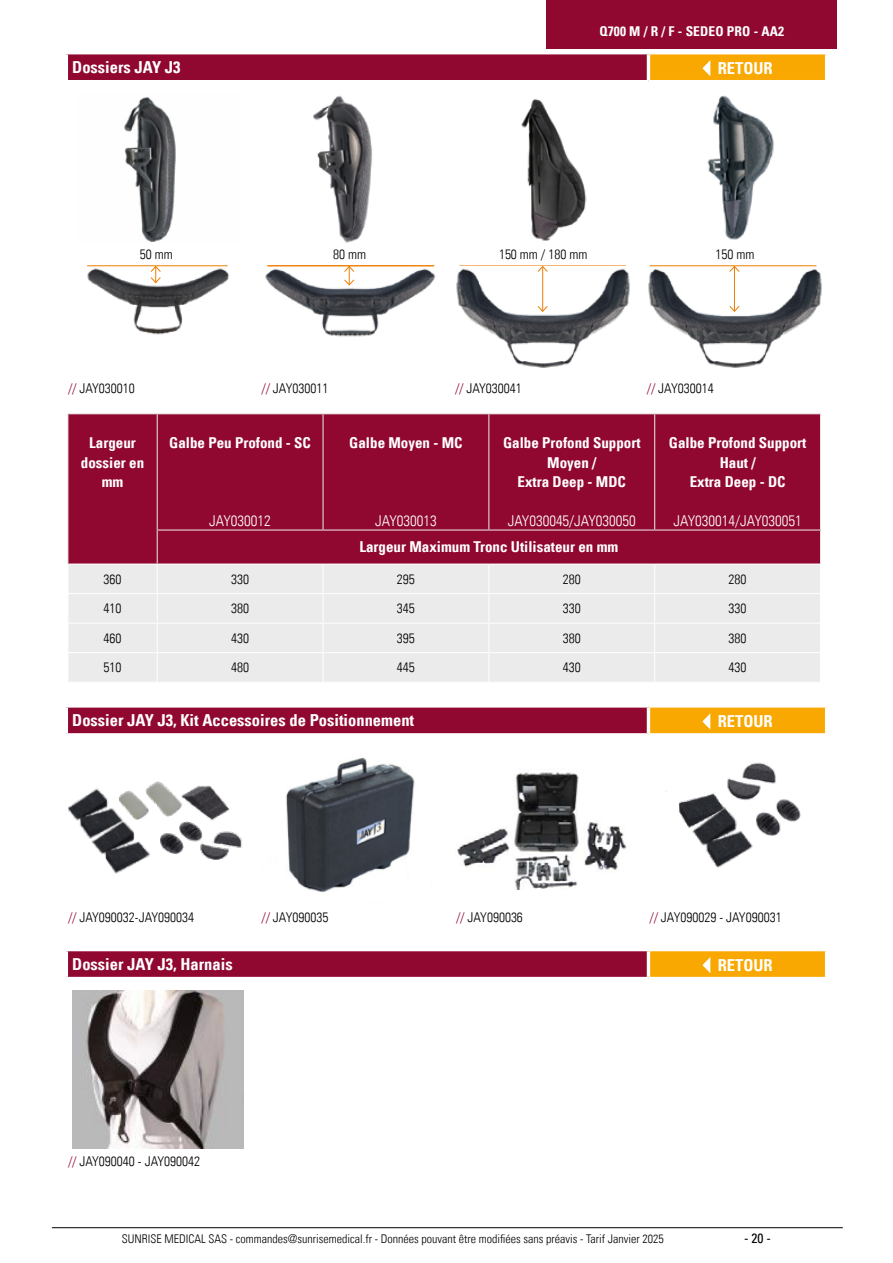
<style>
.page{position:relative;width:893px;height:1263px;background:#fff}
.page>*{position:absolute;margin:0;border:0;box-sizing:border-box;transform-origin:0 0}
.t1{font:16.5px "Univers Com 67 Bold Cond";color:#fff}
.t2{font:15px/19.5px "Univers Com 67 Bold Cond";color:#fff;text-align:center}
.t3{font:15px "Univers Com 47 Light Cond";color:#fff}
.t4{font:13.5px "Univers Com 47 Light Cond";color:#000}
.t5{font:13.5px "Univers Com 67 Bold Cond";letter-spacing:.01em;color:#fff}
.t6{font:condensed 13.5px "Univers Com 57";color:#000}
.t7{font:12px "Univers Com 47 Light Cond";color:#000}
.s1{color:#900730}
</style>
<div class="page">
<img style="left:313px;top:95px;width:59px;height:147px">
<img style="left:124px;top:96px;width:52px;height:146px">
<img style="left:87px;top:265px;width:142px;height:70px">
<svg style="left:150px;top:266px;width:11px;height:17px"></svg>
<hr style="left:87px;top:265px;width:140px;height:1px;background:#ef7d00">
<img style="left:265px;top:265px;width:171px;height:72px">
<svg style="left:344px;top:266px;width:11px;height:20px"></svg>
<div style="left:66px;top:53px;width:582px;height:29px;background:#900730"></div>
<div style="left:648px;top:53px;width:179px;height:29px;background:#f8a800"></div>
<hr style="left:648px;top:51px;width:180px;height:3px;background:#fff">
<hr style="left:825px;top:54px;width:3px;height:26px;background:#fff">
<hr style="left:648px;top:80px;width:180px;height:3px;background:#fff">
<hr style="left:65px;top:51px;width:583px;height:3px;background:#fff">
<hr style="left:65px;top:54px;width:3px;height:26px;background:#fff">
<hr style="left:647px;top:54px;width:3px;height:26px;background:#fff">
<hr style="left:65px;top:80px;width:583px;height:3px;background:#fff">
<svg style="left:702px;top:60px;width:8px;height:16px"></svg>
<img style="left:727px;top:762px;width:49px;height:38px">
<img style="left:693px;top:809px;width:60px;height:59px">
<img style="left:665px;top:791px;width:62px;height:42px">
<img style="left:754px;top:797px;width:47px;height:39px">
<img style="left:93px;top:826px;width:58px;height:48px">
<img style="left:160px;top:824px;width:40px;height:30px">
<img style="left:180px;top:785px;width:50px;height:39px">
<img style="left:68px;top:788px;width:59px;height:56px">
<img style="left:154px;top:781px;width:36px;height:42px">
<img style="left:116px;top:783px;width:39px;height:43px">
<img style="left:198px;top:828px;width:44px;height:32px">
<img style="left:457px;top:772px;width:170px;height:117px">
<img style="left:286px;top:757px;width:129px;height:135px">
<div style="left:66px;top:706px;width:582px;height:29px;background:#900730"></div>
<div style="left:648px;top:706px;width:179px;height:29px;background:#f8a800"></div>
<svg style="left:648px;top:706px;width:179px;height:2px"></svg>
<hr style="left:825px;top:708px;width:3px;height:25px;background:#fff">
<hr style="left:648px;top:733px;width:180px;height:3px;background:#fff">
<svg style="left:66px;top:706px;width:582px;height:2px"></svg>
<hr style="left:65px;top:708px;width:3px;height:25px;background:#fff">
<hr style="left:647px;top:708px;width:3px;height:25px;background:#fff">
<hr style="left:65px;top:733px;width:583px;height:3px;background:#fff">
<svg style="left:702px;top:714px;width:8px;height:15px"></svg>
<img style="left:72px;top:991px;width:172px;height:157px">
<div style="left:66px;top:949px;width:582px;height:29px;background:#900730"></div>
<div style="left:648px;top:949px;width:179px;height:29px;background:#f8a800"></div>
<hr style="left:648px;top:948px;width:180px;height:3px;background:#fff">
<hr style="left:825px;top:951px;width:3px;height:26px;background:#fff">
<hr style="left:648px;top:977px;width:180px;height:3px;background:#fff">
<hr style="left:65px;top:948px;width:583px;height:3px;background:#fff">
<hr style="left:65px;top:951px;width:3px;height:26px;background:#fff">
<hr style="left:647px;top:951px;width:3px;height:26px;background:#fff">
<hr style="left:65px;top:977px;width:583px;height:3px;background:#fff">
<svg style="left:702px;top:957px;width:8px;height:16px"></svg>
<img style="left:707px;top:95px;width:67px;height:145px">
<img style="left:648px;top:265px;width:174px;height:103px">
<hr style="left:734px;top:266px;width:1px;height:45px;background:#ef7d00">
<svg style="left:729px;top:305px;width:11px;height:7px"></svg>
<svg style="left:729px;top:266px;width:11px;height:6px"></svg>
<hr style="left:650px;top:265px;width:166px;height:1px;background:#ef7d00">
<hr style="left:267px;top:265px;width:167px;height:1px;background:#ef7d00">
<img style="left:456px;top:268px;width:174px;height:100px">
<hr style="left:542px;top:266px;width:1px;height:45px;background:#ef7d00">
<svg style="left:537px;top:305px;width:11px;height:7px"></svg>
<svg style="left:537px;top:266px;width:11px;height:6px"></svg>
<img style="left:521px;top:99px;width:66px;height:142px">
<div style="left:68px;top:414px;width:752px;height:149px;background:#900730"></div>
<div style="left:68px;top:565px;width:752px;height:117px;background:#ebebeb"></div>
<hr style="left:67px;top:413px;width:90px;height:1px;background:#ededed">
<hr style="left:67px;top:414px;width:1px;height:116px;background:#ededed">
<hr style="left:67px;top:530px;width:1px;height:33px;background:#ededed">
<hr style="left:157px;top:413px;width:166px;height:1px;background:#ededed">
<hr style="left:157px;top:414px;width:1px;height:115px;background:#ededed">
<hr style="left:323px;top:413px;width:166px;height:1px;background:#ededed">
<hr style="left:323px;top:414px;width:1px;height:115px;background:#ededed">
<hr style="left:489px;top:413px;width:166px;height:1px;background:#ededed">
<hr style="left:488px;top:414px;width:1px;height:115px;background:#ededed">
<hr style="left:655px;top:413px;width:166px;height:1px;background:#ededed">
<hr style="left:654px;top:414px;width:1px;height:115px;background:#ededed">
<hr style="left:820px;top:414px;width:1px;height:115px;background:#ededed">
<hr style="left:157px;top:529px;width:166px;height:1px;background:#ededed">
<hr style="left:157px;top:530px;width:1px;height:33px;background:#ededed">
<hr style="left:323px;top:529px;width:166px;height:1px;background:#ededed">
<hr style="left:489px;top:529px;width:166px;height:1px;background:#ededed">
<hr style="left:655px;top:529px;width:166px;height:1px;background:#ededed">
<hr style="left:820px;top:530px;width:1px;height:33px;background:#ededed">
<hr style="left:67px;top:593px;width:90px;height:1px;background:#fff">
<hr style="left:157px;top:593px;width:166px;height:1px;background:#fff">
<hr style="left:323px;top:593px;width:166px;height:1px;background:#fff">
<hr style="left:489px;top:593px;width:166px;height:1px;background:#fff">
<hr style="left:655px;top:593px;width:166px;height:1px;background:#fff">
<hr style="left:67px;top:623px;width:90px;height:1px;background:#fff">
<hr style="left:157px;top:623px;width:166px;height:1px;background:#fff">
<hr style="left:323px;top:623px;width:166px;height:1px;background:#fff">
<hr style="left:489px;top:623px;width:166px;height:1px;background:#fff">
<hr style="left:655px;top:623px;width:166px;height:1px;background:#fff">
<hr style="left:67px;top:652px;width:90px;height:1px;background:#fff">
<hr style="left:157px;top:652px;width:166px;height:1px;background:#fff">
<svg style="left:157px;top:565px;width:1px;height:117px"></svg>
<hr style="left:323px;top:652px;width:166px;height:1px;background:#fff">
<svg style="left:323px;top:565px;width:1px;height:117px"></svg>
<hr style="left:489px;top:652px;width:166px;height:1px;background:#fff">
<svg style="left:488px;top:565px;width:1px;height:117px"></svg>
<hr style="left:655px;top:652px;width:166px;height:1px;background:#fff">
<svg style="left:654px;top:565px;width:1px;height:117px"></svg>
<div style="left:546px;top:0;width:291px;height:48px;background:#900730"></div>
<hr style="left:52px;top:1227px;width:791px;height:1px;background:#000">
<p class="t5" style="left:599px;top:23px;width:186px">Q700 M / R / F - SEDEO PRO - AA2</p>
<p class="t1" style="left:72px;top:57px;width:110px">Dossiers JAY J3</p>
<p class="t1" style="left:718px;top:58px;width:57px">RETOUR</p>
<p class="t4" style="left:140px;top:246px;width:34px">50 mm</p>
<p class="t4" style="left:333px;top:246px;width:34px">80 mm</p>
<p class="t4" style="left:68px;top:380px;width:68px"><span class="s1">//</span> JAY030010</p>
<p class="t4" style="left:261px;top:380px;width:68px"><span class="s1">//</span> JAY030011</p>
<p class="t4" style="left:499px;top:246px;width:90px">150 mm / 180 mm</p>
<p class="t4" style="left:455px;top:381px;width:68px"><span class="s1">//</span> JAY030041</p>
<p class="t4" style="left:715px;top:246px;width:40px">150 mm</p>
<p class="t4" style="left:647px;top:381px;width:68px"><span class="s1">//</span> JAY030014</p>
<p class="t2" style="left:81px;top:433px;width:65px">Largeur dossier en mm</p>
<p class="t2" style="left:169px;top:433px;width:143px">Galbe Peu Profond - SC</p>
<p class="t3" style="left:209px;top:512px;width:63px">JAY030012</p>
<p class="t2" style="left:349px;top:433px;width:115px">Galbe Moyen - MC</p>
<p class="t3" style="left:375px;top:512px;width:63px">JAY030013</p>
<p class="t2" style="left:503px;top:433px;width:139px">Galbe Profond Support<br>Moyen /<br>Extra Deep - MDC</p>
<p class="t3" style="left:508px;top:512px;width:130px">JAY030045/JAY030050</p>
<p class="t2" style="left:359px;top:537px;width:260px">Largeur Maximum Tronc Utilisateur en mm</p>
<p class="t2" style="left:669px;top:433px;width:139px">Galbe Profond Support<br>Haut /<br>Extra Deep - DC</p>
<p class="t3" style="left:673px;top:512px;width:130px">JAY030014/JAY030051</p>
<p class="t4" style="left:104px;top:571px;width:19px">360</p>
<p class="t4" style="left:231px;top:571px;width:19px">330</p>
<p class="t4" style="left:397px;top:571px;width:19px">295</p>
<p class="t4" style="left:563px;top:571px;width:19px">280</p>
<p class="t4" style="left:729px;top:571px;width:19px">280</p>
<p class="t4" style="left:104px;top:600px;width:19px">410</p>
<p class="t4" style="left:231px;top:600px;width:19px">380</p>
<p class="t4" style="left:397px;top:600px;width:19px">345</p>
<p class="t4" style="left:563px;top:600px;width:19px">330</p>
<p class="t4" style="left:729px;top:600px;width:19px">330</p>
<p class="t4" style="left:104px;top:630px;width:19px">460</p>
<p class="t4" style="left:231px;top:630px;width:19px">430</p>
<p class="t4" style="left:397px;top:630px;width:19px">395</p>
<p class="t4" style="left:563px;top:630px;width:19px">380</p>
<p class="t4" style="left:729px;top:630px;width:19px">380</p>
<p class="t4" style="left:104px;top:659px;width:19px">510</p>
<p class="t4" style="left:231px;top:659px;width:19px">480</p>
<p class="t4" style="left:397px;top:659px;width:19px">445</p>
<p class="t4" style="left:563px;top:659px;width:19px">430</p>
<p class="t4" style="left:729px;top:659px;width:19px">430</p>
<p class="t1" style="left:72px;top:710px;width:343px">Dossier JAY J3, Kit Accessoires de Positionnement</p>
<p class="t1" style="left:718px;top:711px;width:57px">RETOUR</p>
<p class="t4" style="left:68px;top:909px;width:128px"><span class="s1">//</span> JAY090032-JAY090034</p>
<p class="t4" style="left:261px;top:909px;width:68px"><span class="s1">//</span> JAY090035</p>
<p class="t4" style="left:456px;top:909px;width:68px"><span class="s1">//</span> JAY090036</p>
<p class="t4" style="left:649px;top:909px;width:134px"><span class="s1">//</span> JAY090029 - JAY090031</p>
<p class="t1" style="left:72px;top:954px;width:162px">Dossier JAY J3, Harnais</p>
<p class="t1" style="left:718px;top:955px;width:57px">RETOUR</p>
<p class="t4" style="left:68px;top:1153px;width:134px"><span class="s1">//</span> JAY090040 - JAY090042</p>
<p class="t7" style="left:122px;top:1231px;width:543px">SUNRISE MEDICAL SAS - commandes@sunrisemedical.fr - Données pouvant être modifiées sans préavis - Tarif Janvier 2025</p>
<p class="t6" style="left:744px;top:1229px;width:28px">- 20 -</p>
</div>
